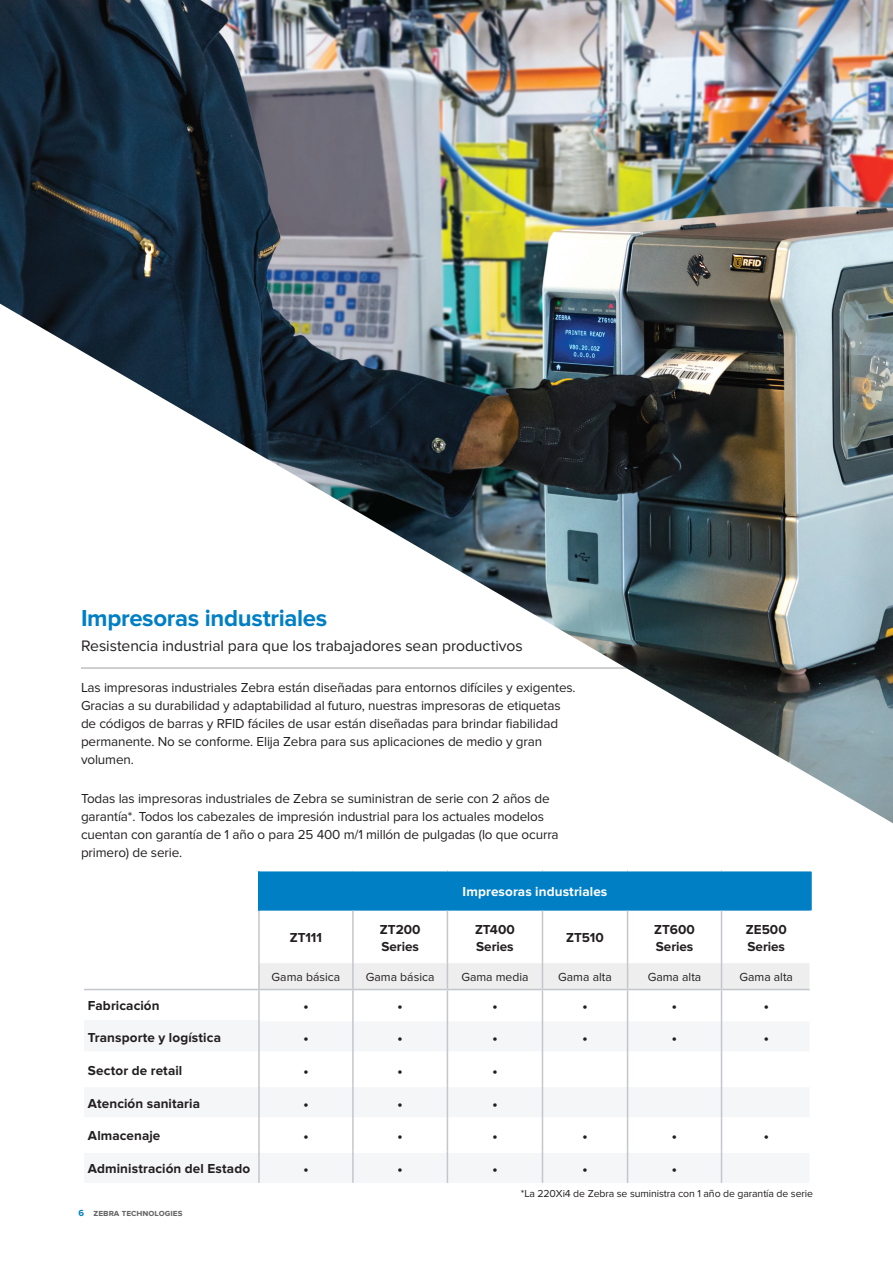
<style>
.page{position:relative;width:893px;height:1263px;background:#fff}
.page>*{position:absolute;margin:0;border:0;box-sizing:border-box;transform-origin:0 0}
.t1{font:700 24px "Proxima Nova";letter-spacing:-.015em;color:#007fc5}
.Dots-Table{font:16.2px "Proxima Nova";color:#231f20}
.Subhead{font:15.75px "Proxima Nova";letter-spacing:-.005em;color:#231f20}
.body_copy_black{font:13.5px/18px "Proxima Nova";letter-spacing:-.01em;color:#231f20}
.Subhead-Table-Left_J{font:700 13.5px "Proxima Nova";letter-spacing:.005em;color:#231f20}
.Subhead-Table{font:700 13.5px/16.8px "Proxima Nova";color:#231f20}
.Heading-Table{font:700 13.5px "Proxima Nova";letter-spacing:.01em;color:#fff}
.Subhead-Table-2{font:12.15px "Proxima Nova";color:#231f20}
.body_copy_black-2{font:10.5px "Proxima Nova";letter-spacing:-.01em;color:#231f20}
.t2{font:700 9.3px "Proxima Nova";color:#666}
.s1{color:#007fc5}
</style>
<div class="page">
<div style="left:259px;top:870px;width:552px;height:41px;background:#007fc5"></div>
<svg style="left:84px;top:911px;width:725px;height:107px"></svg>
<svg style="left:446px;top:1021px;width:277px;height:162px;fill:#f5f6f8"></svg>
<hr style="left:810px;top:871px;width:2px;height:40px;background:#007fc5">
<hr style="left:259px;top:868px;width:94px;height:3px;background:#fff">
<hr style="left:353px;top:868px;width:94px;height:3px;background:#fff">
<hr style="left:447px;top:868px;width:95px;height:3px;background:#fff">
<hr style="left:542px;top:868px;width:86px;height:3px;background:#fff">
<hr style="left:628px;top:868px;width:93px;height:3px;background:#fff">
<hr style="left:721px;top:868px;width:91px;height:3px;background:#fff">
<hr style="left:354px;top:1051px;width:93px;height:3px;background:#fff">
<hr style="left:448px;top:1051px;width:94px;height:3px;background:#fff">
<hr style="left:543px;top:1051px;width:84px;height:3px;background:#fff">
<hr style="left:628px;top:1051px;width:93px;height:3px;background:#fff">
<hr style="left:722px;top:1051px;width:90px;height:3px;background:#fff">
<hr style="left:354px;top:1084px;width:93px;height:3px;background:#fff">
<hr style="left:448px;top:1084px;width:94px;height:3px;background:#fff">
<hr style="left:543px;top:1084px;width:84px;height:3px;background:#fff">
<hr style="left:628px;top:1084px;width:93px;height:3px;background:#fff">
<hr style="left:722px;top:1084px;width:90px;height:3px;background:#fff">
<hr style="left:354px;top:1117px;width:93px;height:3px;background:#fff">
<hr style="left:448px;top:1117px;width:94px;height:3px;background:#fff">
<hr style="left:543px;top:1117px;width:84px;height:3px;background:#fff">
<hr style="left:628px;top:1117px;width:93px;height:3px;background:#fff">
<hr style="left:722px;top:1117px;width:90px;height:3px;background:#fff">
<hr style="left:354px;top:1150px;width:93px;height:3px;background:#fff">
<hr style="left:448px;top:1150px;width:94px;height:3px;background:#fff">
<hr style="left:543px;top:1150px;width:84px;height:3px;background:#fff">
<hr style="left:628px;top:1150px;width:93px;height:3px;background:#fff">
<hr style="left:722px;top:1150px;width:90px;height:3px;background:#fff">
<hr style="left:258px;top:911px;width:2px;height:52px;background:#c3c6cc">
<hr style="left:352px;top:911px;width:2px;height:52px;background:#c3c6cc">
<hr style="left:447px;top:911px;width:1px;height:52px;background:#c3c6cc">
<hr style="left:258px;top:990px;width:2px;height:30px;background:#c3c6cc">
<hr style="left:352px;top:990px;width:2px;height:30px;background:#c3c6cc">
<hr style="left:447px;top:990px;width:1px;height:30px;background:#c3c6cc">
<hr style="left:258px;top:1020px;width:2px;height:33px;background:#c3c6cc">
<hr style="left:352px;top:1020px;width:2px;height:33px;background:#c3c6cc">
<hr style="left:447px;top:1020px;width:1px;height:33px;background:#c3c6cc">
<hr style="left:258px;top:1053px;width:2px;height:33px;background:#c3c6cc">
<hr style="left:352px;top:1053px;width:2px;height:33px;background:#c3c6cc">
<hr style="left:447px;top:1053px;width:1px;height:33px;background:#c3c6cc">
<hr style="left:258px;top:1086px;width:2px;height:32px;background:#c3c6cc">
<hr style="left:352px;top:1086px;width:2px;height:32px;background:#c3c6cc">
<hr style="left:447px;top:1086px;width:1px;height:32px;background:#c3c6cc">
<hr style="left:258px;top:1118px;width:2px;height:33px;background:#c3c6cc">
<hr style="left:352px;top:1118px;width:2px;height:33px;background:#c3c6cc">
<hr style="left:447px;top:1118px;width:1px;height:33px;background:#c3c6cc">
<hr style="left:258px;top:1151px;width:2px;height:32px;background:#c3c6cc">
<hr style="left:352px;top:1151px;width:2px;height:32px;background:#c3c6cc">
<hr style="left:447px;top:1151px;width:1px;height:32px;background:#c3c6cc">
<hr style="left:258px;top:871px;width:2px;height:40px;background:#007fc5">
<hr style="left:627px;top:911px;width:1px;height:52px;background:#c3c6cc">
<hr style="left:627px;top:990px;width:1px;height:30px;background:#c3c6cc">
<hr style="left:627px;top:1020px;width:1px;height:33px;background:#c3c6cc">
<hr style="left:627px;top:1053px;width:1px;height:33px;background:#c3c6cc">
<hr style="left:627px;top:1086px;width:1px;height:32px;background:#c3c6cc">
<hr style="left:627px;top:1118px;width:1px;height:33px;background:#c3c6cc">
<hr style="left:627px;top:1151px;width:1px;height:32px;background:#c3c6cc">
<hr style="left:542px;top:911px;width:1px;height:52px;background:#c3c6cc">
<hr style="left:542px;top:990px;width:1px;height:30px;background:#c3c6cc">
<hr style="left:542px;top:1020px;width:1px;height:33px;background:#c3c6cc">
<hr style="left:542px;top:1053px;width:1px;height:33px;background:#c3c6cc">
<hr style="left:542px;top:1086px;width:1px;height:32px;background:#c3c6cc">
<hr style="left:542px;top:1118px;width:1px;height:33px;background:#c3c6cc">
<hr style="left:542px;top:1151px;width:1px;height:32px;background:#c3c6cc">
<hr style="left:721px;top:911px;width:1px;height:52px;background:#c3c6cc">
<div style="left:260px;top:963px;width:550px;height:26px;background:#eee"></div>
<hr style="left:721px;top:990px;width:1px;height:30px;background:#c3c6cc">
<hr style="left:721px;top:1020px;width:1px;height:33px;background:#c3c6cc">
<hr style="left:721px;top:1053px;width:1px;height:33px;background:#c3c6cc">
<hr style="left:721px;top:1086px;width:1px;height:32px;background:#c3c6cc">
<hr style="left:721px;top:1118px;width:1px;height:33px;background:#c3c6cc">
<hr style="left:721px;top:1151px;width:1px;height:32px;background:#c3c6cc">
<hr style="left:258px;top:963px;width:2px;height:26px;background:#c3c6cc">
<hr style="left:352px;top:963px;width:2px;height:26px;background:#c3c6cc">
<hr style="left:84px;top:989px;width:175px;height:1px;background:#c3c6cc">
<hr style="left:259px;top:989px;width:94px;height:1px;background:#c3c6cc">
<hr style="left:353px;top:989px;width:94px;height:1px;background:#c3c6cc">
<hr style="left:447px;top:989px;width:95px;height:1px;background:#c3c6cc">
<hr style="left:542px;top:989px;width:86px;height:1px;background:#c3c6cc">
<hr style="left:628px;top:989px;width:93px;height:1px;background:#c3c6cc">
<hr style="left:721px;top:989px;width:88px;height:1px;background:#c3c6cc">
<img style="left:0;top:0;width:893px;height:823px">
<p class="t1" style="left:81px;top:604px;width:248px">Impresoras industriales</p>
<p class="Subhead" style="left:81px;top:636px;width:443px">Resistencia industrial para que los trabajadores sean productivos</p>
<p class="body_copy_black" style="left:81px;top:679px;width:496px">Las impresoras industriales Zebra están diseñadas para entornos difíciles y exigentes.<br>Gracias a su durabilidad y adaptabilidad al futuro, nuestras impresoras de etiquetas de códigos de barras y RFID fáciles de usar están diseñadas para brindar fiabilidad permanente. No se conforme. Elija Zebra para sus aplicaciones de medio y gran volumen.</p>
<p class="body_copy_black" style="left:81px;top:789px;width:479px">Todas las impresoras industriales de Zebra se suministran de serie con 2 años de garantía*. Todos los cabezales de impresión industrial para los actuales modelos cuentan con garantía de 1 año o para 25 400 m/1 millón de pulgadas (lo que ocurra primero) de serie.</p>
<p class="Heading-Table" style="left:463px;top:883px;width:146px">Impresoras industriales</p>
<p class="Subhead-Table" style="left:290px;top:930px;width:34px">ZT111</p>
<p class="Subhead-Table" style="left:380px;top:921px;width:42px">ZT200<br>Series</p>
<p class="Subhead-Table" style="left:475px;top:921px;width:41px">ZT400<br>Series</p>
<p class="Subhead-Table" style="left:566px;top:930px;width:39px">ZT510</p>
<p class="Subhead-Table" style="left:654px;top:921px;width:42px">ZT600<br>Series</p>
<p class="Subhead-Table" style="left:746px;top:921px;width:43px">ZE500<br>Series</p>
<p class="Subhead-Table-2" style="left:272px;top:970px;width:70px">Gama básica</p>
<p class="Subhead-Table-2" style="left:366px;top:970px;width:70px">Gama básica</p>
<p class="Subhead-Table-2" style="left:461px;top:970px;width:69px">Gama media</p>
<p class="Subhead-Table-2" style="left:558px;top:970px;width:55px">Gama alta</p>
<p class="Subhead-Table-2" style="left:648px;top:970px;width:55px">Gama alta</p>
<p class="Subhead-Table-2" style="left:739px;top:970px;width:55px">Gama alta</p>
<p class="Subhead-Table-Left_J" style="left:88px;top:998px;width:73px">Fabricación</p>
<p class="Dots-Table" style="left:303px;top:996px;width:7px">•</p>
<p class="Dots-Table" style="left:397px;top:996px;width:7px">•</p>
<p class="Dots-Table" style="left:492px;top:996px;width:7px">•</p>
<p class="Dots-Table" style="left:582px;top:996px;width:7px">•</p>
<p class="Dots-Table" style="left:672px;top:996px;width:7px">•</p>
<p class="Dots-Table" style="left:763px;top:996px;width:7px">•</p>
<p class="Subhead-Table-Left_J" style="left:88px;top:1029px;width:135px">Transporte y logística</p>
<p class="Dots-Table" style="left:303px;top:1028px;width:7px">•</p>
<p class="Dots-Table" style="left:397px;top:1028px;width:7px">•</p>
<p class="Dots-Table" style="left:492px;top:1028px;width:7px">•</p>
<p class="Dots-Table" style="left:582px;top:1028px;width:7px">•</p>
<p class="Dots-Table" style="left:672px;top:1028px;width:7px">•</p>
<p class="Dots-Table" style="left:763px;top:1028px;width:7px">•</p>
<p class="Subhead-Table-Left_J" style="left:88px;top:1062px;width:96px">Sector de retail</p>
<p class="Dots-Table" style="left:303px;top:1061px;width:7px">•</p>
<p class="Dots-Table" style="left:397px;top:1061px;width:7px">•</p>
<p class="Dots-Table" style="left:492px;top:1061px;width:7px">•</p>
<p class="Subhead-Table-Left_J" style="left:88px;top:1095px;width:114px">Atención sanitaria</p>
<p class="Dots-Table" style="left:303px;top:1094px;width:7px">•</p>
<p class="Dots-Table" style="left:397px;top:1094px;width:7px">•</p>
<p class="Dots-Table" style="left:492px;top:1094px;width:7px">•</p>
<p class="Subhead-Table-Left_J" style="left:88px;top:1128px;width:74px">Almacenaje</p>
<p class="Dots-Table" style="left:303px;top:1127px;width:7px">•</p>
<p class="Dots-Table" style="left:397px;top:1127px;width:7px">•</p>
<p class="Dots-Table" style="left:492px;top:1127px;width:7px">•</p>
<p class="Dots-Table" style="left:582px;top:1127px;width:7px">•</p>
<p class="Dots-Table" style="left:672px;top:1127px;width:7px">•</p>
<p class="Dots-Table" style="left:763px;top:1127px;width:7px">•</p>
<p class="Subhead-Table-Left_J" style="left:88px;top:1161px;width:164px">Administración del Estado</p>
<p class="Dots-Table" style="left:303px;top:1159px;width:7px">•</p>
<p class="Dots-Table" style="left:397px;top:1159px;width:7px">•</p>
<p class="Dots-Table" style="left:492px;top:1159px;width:7px">•</p>
<p class="Dots-Table" style="left:582px;top:1159px;width:7px">•</p>
<p class="Dots-Table" style="left:672px;top:1159px;width:7px">•</p>
<p class="t2" style="left:79px;top:1208px;width:105px"><span class="s1">6</span> zebra technologies</p>
<p class="body_copy_black-2" style="left:521px;top:1187px;width:294px">*La 220Xi4 de Zebra se suministra con 1 año de garantía de serie</p>
</div>
